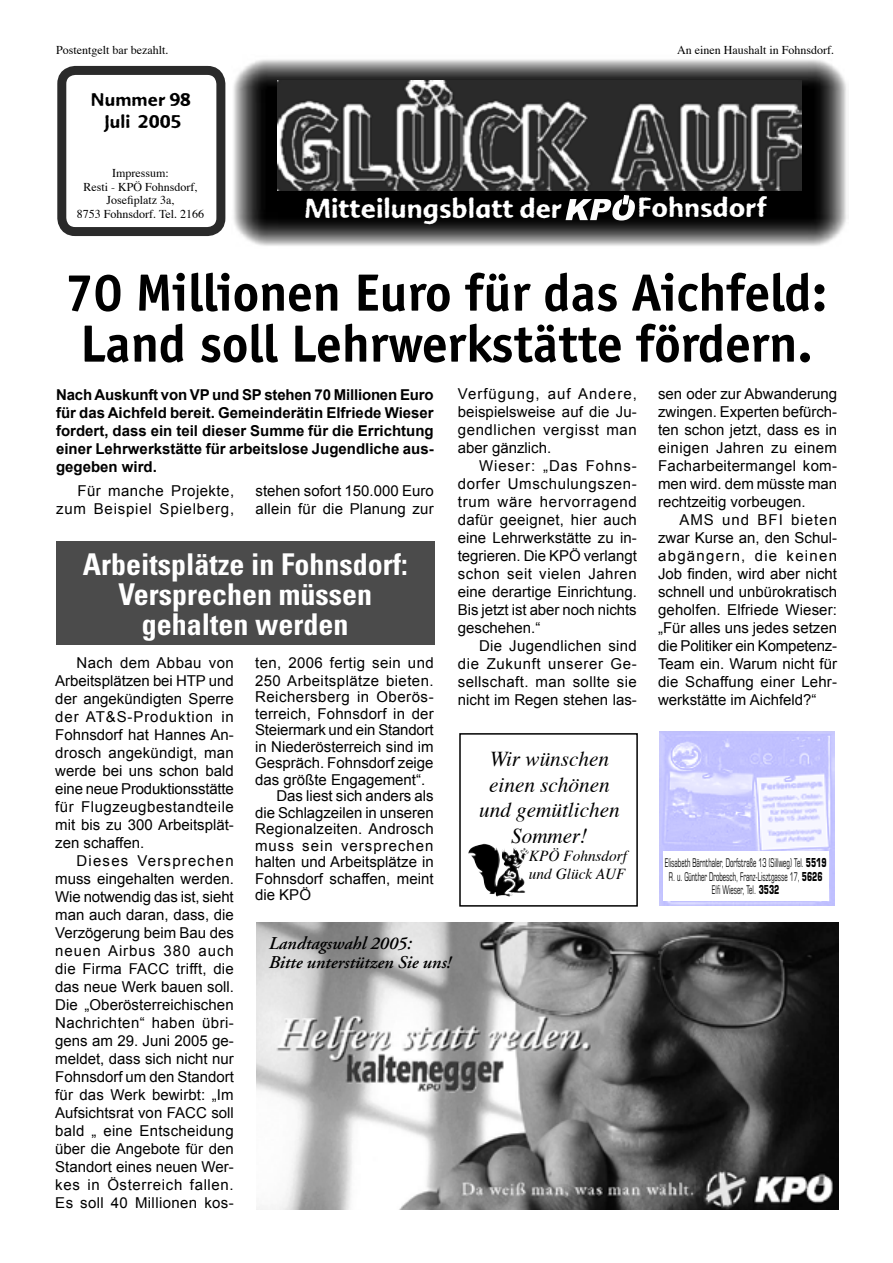
<style>
.page{position:relative;width:893px;height:1263px;background:#fff}
.page>*{position:absolute;margin:0;border:0;box-sizing:border-box;transform-origin:0 0}
.t1{font:700 54px/51px "Officina Sans";color:#000}
.t2{font:700 condensed 30px/30px "Univers";color:#fff;text-align:center}
.t3{font:27px "Advert Rough Three";color:#fff}
.t4{font:italic 21.15px/25.3px "Times";color:#000;text-align:center}
.t5{font:italic 600 18px/19.5px "Adobe Garamond";color:#000}
.t6{font:18px/21.6px "Advert Rough Three";color:#000;text-align:center}
.t7{font:italic 15.3px/18.3px "Times";color:#000}
.t8{font:15px/18px "Arial";color:#000;text-align:justify}
.t9{font:700 15px/18px "Arial";color:#000;text-align:justify}
.t10{font:15px/18px "Arial";letter-spacing:.03em;color:#000}
.t11{font:15px/18px "Arial";letter-spacing:.05em;color:#000;text-align:right}
.t12{font:15px "Arial";letter-spacing:.02em;color:#000}
.t13{font:15px "Arial";letter-spacing:.035em;color:#000}
.t14{font:15px "Arial";letter-spacing:.065em;color:#000}
.t15{font:12px/13.5px "Times";color:#000;text-align:center}
.t16{font:condensed 12px/13.5px "Eurostile";color:#000;text-align:center;scale:.6 1}
.s1{font-weight:700;font-stretch:normal}
</style>
<div class="page">
<img style="left:233px;top:59px;width:614px;height:187px">
<svg style="left:57px;top:65px;width:169px;height:167px"></svg>
<img style="left:277px;top:80px;width:524px;height:111px">
<svg style="left:566px;top:194px;width:69px;height:26px"></svg>
<div style="left:56px;top:541px;width:378px;height:104px;background:#4b4b4b"></div>
<img style="left:257px;top:923px;width:581px;height:287px">
<div style="left:459px;top:733px;width:179px;height:174px;border:1px solid #000"></div>
<img style="left:468px;top:844px;width:57px;height:52px">
<img style="left:660px;top:731px;width:174px;height:175px">
<div style="left:663px;top:851px;width:165px;height:50px;background:#fff"></div>
<p class="t15" style="left:56px;top:42px;width:114px">Postentgelt bar bezahlt.</p>
<p class="t15" style="left:677px;top:42px;width:158px">An einen Haushalt in Fohnsdorf.</p>
<p class="t6" style="left:91px;top:89px;width:102px">Nummer 98<br>Juli 2005</p>
<p class="t15" style="left:77px;top:166px;width:129px">Impressum:<br>Resti - KPÖ Fohnsdorf,<br>Josefiplatz 3a,<br>8753 Fohnsdorf. Tel. 2166</p>
<h3 class="t3" style="left:304px;top:192px;width:259px">Mitteilungsblatt der</h3>
<h3 class="t3" style="left:637px;top:191px;width:131px">Fohnsdorf</h3>
<h1 class="t1" style="left:66px;top:267px;width:763px">70 Millionen Euro für das Aichfeld:<br>Land soll Lehrwerkstätte fördern.</h1>
<p class="t9" style="left:56px;top:385px;width:379px">Nach Auskunft von VP und SP stehen 70 Millionen Euro für das Aichfeld bereit. Gemeinderätin Elfriede Wieser fordert, dass ein teil dieser Summe für die Errichtung einer Lehrwerkstätte für arbeitslose Jugendliche aus&shy;gegeben wird.</p>
<p class="t8" style="left:458px;top:385px;width:181px">Verfügung, auf Andere, beispielsweise auf die Ju&shy;gendlichen vergisst man aber gänzlich.</p>
<p class="t8" style="left:658px;top:385px;width:181px">sen oder zur Abwanderung zwingen. Experten befürch&shy;ten schon jetzt, dass es in einigen Jahren zu einem Facharbeitermangel kom&shy;men wird. dem müsste man rechtzeitig vorbeugen.</p>
<p class="t8" style="left:658px;top:511px;width:181px;text-indent:21px">AMS und BFI bieten zwar Kurse an, den Schul&shy;abgängern, die keinen Job finden, wird aber nicht schnell und unbürokratisch geholfen. Elfriede Wieser: „Für alles uns jedes setzen die Politiker ein Kompetenz-Team ein. Warum nicht für die Schaffung einer Lehr&shy;werkstätte im Aichfeld?“</p>
<p class="t8" style="left:458px;top:457px;width:181px;text-indent:21px">Wieser: „Das Fohns&shy;dorfer Umschulungszen&shy;trum wäre hervorragend dafür geeignet, hier auch eine Lehrwerkstätte zu in&shy;tegrieren. Die KPÖ verlangt schon seit vielen Jahren eine derartige Einrichtung.<br>Bis jetzt ist aber noch nichts geschehen.“</p>
<p class="t8" style="left:458px;top:637px;width:181px;text-indent:21px">Die Jugendlichen sind die Zukunft unserer Ge&shy;sellschaft. man sollte sie nicht im Regen stehen las-</p>
<p class="t11" style="left:56px;top:481px;width:180px">Für manche Projekte, zum Beispiel Spielberg,</p>
<p class="t8" style="left:256px;top:481px;width:180px">stehen sofort 150.000 Euro allein für die Planung zur</p>
<h2 class="t2" style="left:83px;top:549px;width:326px">Arbeitsplätze in Fohnsdorf:<br>Versprechen müssen gehalten werden</h2>
<p class="t10" style="left:255px;top:653px;width:180px">ten, 2006 fertig sein und<br>250 Arbeitsplätze bieten.</p>
<p class="t13" style="left:255px;top:688px;width:180px">Reichersberg in Oberös-</p>
<p class="t8" style="left:255px;top:704px;width:180px">terreich, Fohnsdorf in der</p>
<p class="t8" style="left:255px;top:721px;width:180px">Steiermark und ein Standort</p>
<p class="t8" style="left:255px;top:737px;width:180px">in Niederösterreich sind im</p>
<p class="t8" style="left:255px;top:754px;width:180px">Gespräch. Fohnsdorf zeige</p>
<p class="t8" style="left:255px;top:770px;width:172px">das größte Engagement“.</p>
<p class="t8" style="left:276px;top:787px;width:159px">Das liest sich anders als</p>
<p class="t8" style="left:255px;top:803px;width:180px">die Schlagzeilen in unseren</p>
<p class="t12" style="left:255px;top:820px;width:180px">Regionalzeiten. Androsch</p>
<p class="t14" style="left:255px;top:837px;width:180px">muss sein versprechen</p>
<p class="t8" style="left:255px;top:853px;width:180px">halten und Arbeitsplätze in</p>
<p class="t8" style="left:255px;top:869px;width:180px">Fohnsdorf schaffen, meint</p>
<p class="t8" style="left:255px;top:886px;width:57px">die KPÖ</p>
<p class="t8" style="left:55px;top:653px;width:180px;text-indent:21px">Nach dem Abbau von Arbeitsplätzen bei HTP und der angekündigten Sperre der AT&amp;S-Produktion in Fohnsdorf hat Hannes An&shy;drosch angekündigt, man werde bei uns schon bald eine neue Produktionsstätte für Flugzeugbestandteile mit bis zu 300 Arbeitsplät&shy;zen schaffen.</p>
<p class="t8" style="left:55px;top:851px;width:180px;text-indent:21px">Dieses Versprechen muss eingehalten werden.<br>Wie notwendig das ist, sieht man auch daran, dass, die Verzögerung beim Bau des neuen Airbus 380 auch die Firma FACC trifft, die das neue Werk bauen soll.<br>Die „Oberösterreichischen Nachrichten“ haben übri&shy;gens am 29. Juni 2005 ge&shy;meldet, dass sich nicht nur Fohnsdorf um den Standort für das Werk bewirbt: „Im Aufsichtsrat von FACC soll bald „ eine Entscheidung über die Angebote für den Standort eines neuen Wer&shy;kes in Österreich fallen.<br>Es soll 40 Millionen kos-</p>
<h3 class="t4" style="left:479px;top:745px;width:142px">Wir wünschen einen schönen und gemütlichen<br>Sommer!</h3>
<p class="t7" style="left:529px;top:845px;width:100px">KPÖ Fohnsdorf und Glück AUF</p>
<p class="t16" style="left:665px;top:856px;width:271px">Elisabeth Bärnthaler, Dorfstraße 13 (Sillweg) Tel. <span class="s1">5519<br></span>R. u. Günther Drobesch, Franz-Lisztgasse 17, <span class="s1">5626<br></span>Elfi Wieser, Tel. <span class="s1">3532</span></p>
<p class="t5" style="left:269px;top:934px;width:184px">Landtagswahl 2005:<br>Bitte unterstützen Sie uns!</p>
</div>
